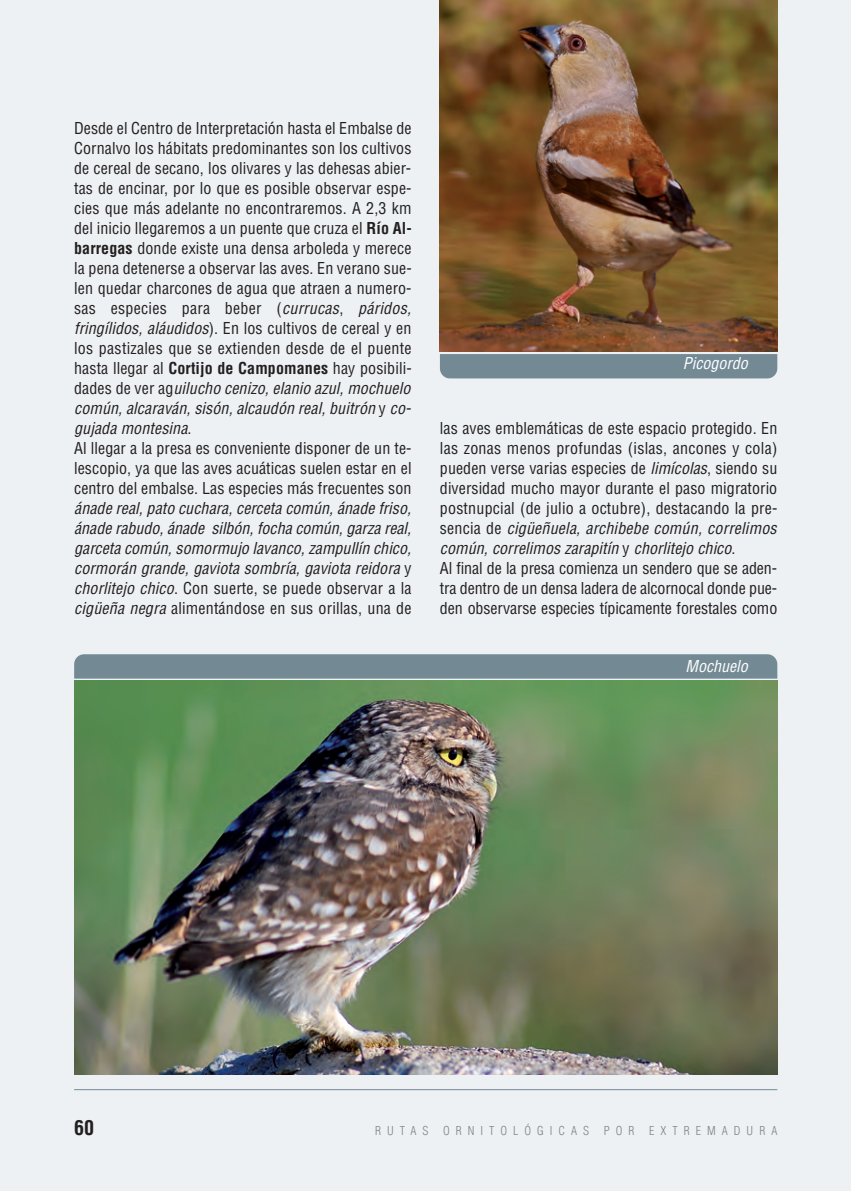
<style>
.page{position:relative;width:851px;height:1191px;background:#fff}
.page>*{position:absolute;margin:0;border:0;box-sizing:border-box;transform-origin:0 0}
.t1{font:700 condensed 20px "Helvetica";color:#231f20}
.t2{font:condensed 16px/20px "Helvetica";letter-spacing:.005em;color:#231f20}
.t3{font:italic condensed 16px/20px "Helvetica";color:#231f20}
.t4{font:italic condensed 16px "Helvetica";color:#fff}
.t5{font:300 condensed 12px "Helvetica LT";letter-spacing:.5em;color:#808285}
.s1{font-weight:700}
.s2{font-style:italic}
.s3{font-style:normal}
</style>
<div class="page">
<div style="left:0;top:0;width:851px;height:1190px;background:#edf1f3"></div>
<hr style="left:74px;top:1088px;width:703px;height:1px;background:#738a95">
<img style="left:440px;top:0;width:337px;height:351px">
<img style="left:74px;top:680px;width:703px;height:394px">
<div style="left:440px;top:354px;width:337px;height:24px;background:#738a95"></div>
<div style="left:74px;top:654px;width:703px;height:24px;background:#738a95"></div>
<p class="t2" style="left:74px;top:119px;width:342px">Desde el Centro de Interpretación hasta el Embalse de Cornalvo los hábitats predominantes son los cultivos de cereal de secano, los olivares y las dehesas abier&shy;tas de encinar, por lo que es posible observar espe&shy;cies que más adelante no encontraremos. A 2,3 km del inicio llegaremos a un puente que cruza el <span class="s1">Río Al&shy;barregas</span> donde existe una densa arboleda y merece la pena detenerse a observar las aves. En verano sue&shy;len quedar charcones de agua que atraen a numero&shy;sas especies para beber (<span class="s2">currucas</span>, <span class="s2">páridos, fringílidos, aláudidos</span>). En los cultivos de cereal y en los pastizales que se extienden desde de el puente hasta llegar al <span class="s1">Cortijo de Campomanes</span> hay posibili&shy;d a d e s d e v e r a g <span class="s2">uilucho cenizo,elanio azul,mochuelo común,alcaraván,sisón,alcaudón real,buitrón</span> y <span class="s2">co&shy;gujada montesina</span>.<br>Al llegar a la presa es conveniente disponer de un te&shy;lescopio, ya que las aves acuáticas suelen estar en el centro del embalse. Las especies más frecuentes son</p>
<p class="t3" style="left:74px;top:499px;width:342px">ánade real,pato cuchara,cerceta común,ánade friso, ánade rabudo,ánade silbón,focha común,garza real, garceta común,somormujo lavanco,zampullín chico, cormorán grande, gaviota sombría, gaviota reidora <span class="s3">y </span>chorlitejo chico<span class="s3">. Con suerte, se puede observar a la </span>cigüeña negra <span class="s3">alimentándose en sus orillas, una de</span></p>
<p class="t4" style="left:683px;top:356px;width:70px">Picogordo</p>
<p class="t2" style="left:440px;top:419px;width:341px">las aves emblemáticas de este espacio protegido. En las zonas menos profundas (islas, ancones y cola) pueden verse varias especies de <span class="s2">limícolas</span>, siendo su diversidad mucho mayor durante el paso migratorio postnupcial (de julio a octubre), destacando la pre&shy;s e n c i a d e <span class="s2">cigüeñuela, archibebe común, correlimos común, correlimos zarapitín</span> y <span class="s2">chorlitejo chico</span>.<br>Al final de la presa comienza un sendero que se aden&shy;tra dentro de un densa ladera de alcornocal donde pue&shy;den observarse especies típicamente forestales como</p>
<p class="t4" style="left:685px;top:659px;width:67px">Mochuelo</p>
<p class="t1" style="left:74px;top:1119px;width:21px">60</p>
<p class="t5" style="left:375px;top:1125px;width:404px">RUTAS ORNITOLÓGICAS POR EXTREMADURA</p>
</div>
